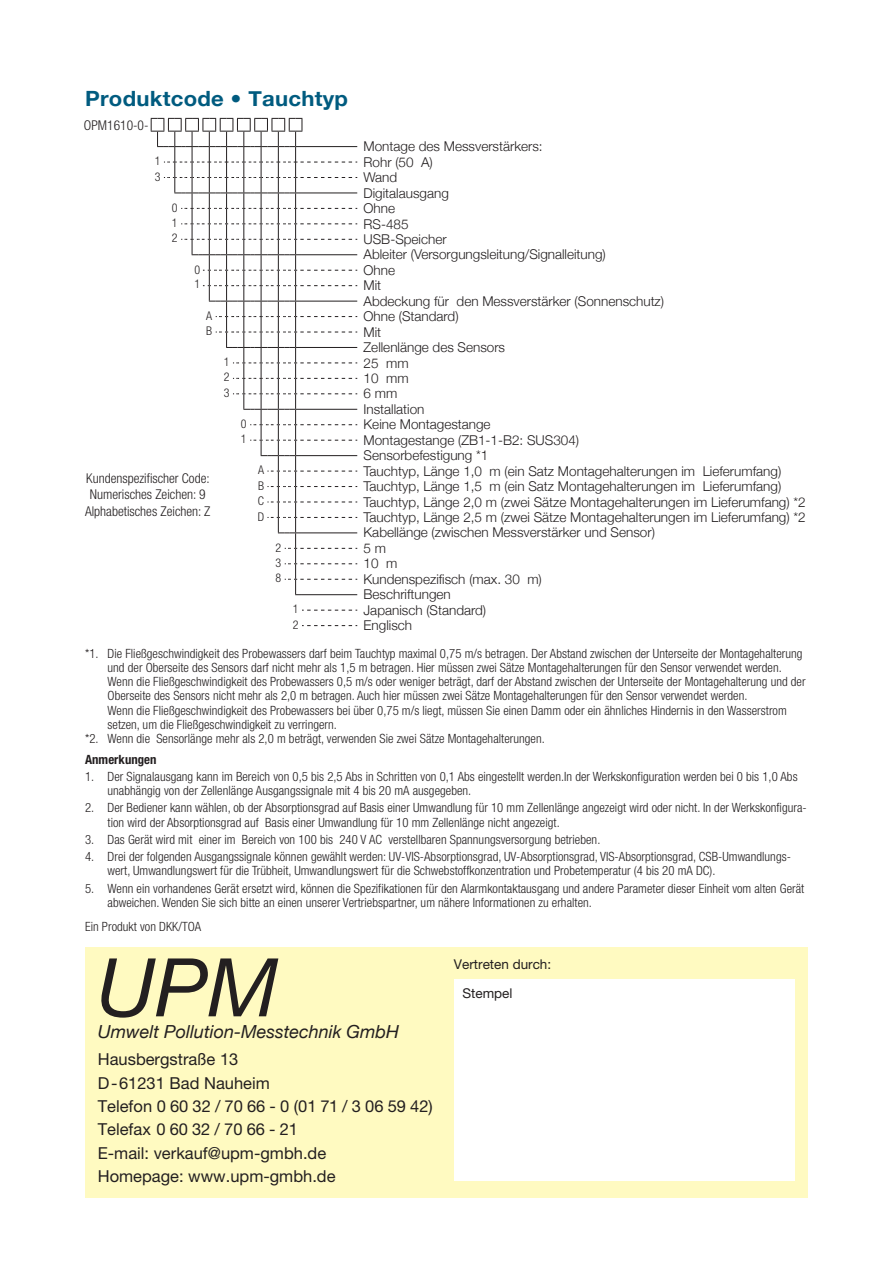
<style>
.page{position:relative;width:893px;height:1263px;background:#fff}
.page>*{position:absolute;margin:0;border:0;box-sizing:border-box;transform-origin:0 0}
.t1{font:italic 81px "Helvetica Neue";color:#231f20}
.t2{font:700 21px "Helvetica Neue";letter-spacing:.015em;color:#005b7f;scale:1.05 1}
.t3{font:italic 18px "Helvetica Neue";color:#231f20}
.t4{font:16.5px/23.4px "Helvetica Neue";color:#231f20}
.t5{font:300 13.5px/15.5px "Helvetica Neue";color:#231f20}
.t6{font:300 condensed 13.5px/16.5px "Helvetica Neue";color:#231f20;text-align:center}
.t7{font:13.5px "Helvetica Neue";color:#231f20}
.t8{font:300 condensed 12.75px/14.2px "Helvetica Neue";letter-spacing:.005em;color:#231f20}
.t9{font:700 condensed 12.75px "Helvetica Neue";letter-spacing:.005em;color:#231f20}
.t10{font:300 condensed 12px/15.3px "Helvetica Neue";color:#231f20}
</style>
<div class="page">
<div style="left:85px;top:947px;width:723px;height:251px;background:#fffac1"></div>
<div style="left:454px;top:979px;width:340px;height:202px;background:#fff"></div>
<svg style="left:302px;top:610px;width:55px;height:1px"></svg>
<svg style="left:302px;top:625px;width:55px;height:1px"></svg>
<svg style="left:151px;top:118px;width:206px;height:477px"></svg>
<hr style="left:302px;top:594px;width:55px;height:1px;background:#231f20">
<h2 class="t2" style="left:85px;top:85px;width:252px">Produktcode • Tauchtyp</h2>
<p class="t6" style="left:84px;top:117px;width:66px">OPM1610-0-</p>
<p class="t10" style="left:155px;top:153px;width:7px">1<br>3</p>
<p class="t10" style="left:172px;top:199px;width:7px;line-height:15.8px">0<br>1</p>
<p class="t10" style="left:172px;top:230px;width:7px">2</p>
<p class="t10" style="left:195px;top:262px;width:7px;line-height:14.4px">0<br>1</p>
<p class="t10" style="left:206px;top:308px;width:7px">A<br>B</p>
<p class="t10" style="left:224px;top:354px;width:7px;text-align:justify">1<br>2<br>3</p>
<p class="t6" style="left:85px;top:469px;width:127px">Kundenspezifischer Code:<br>Numerisches Zeichen: 9<br>Alphabetisches Zeichen: Z</p>
<p class="t10" style="left:241px;top:416px;width:7px">0<br>1</p>
<p class="t10" style="left:258px;top:462px;width:8px;text-align:justify">A B C D</p>
<p class="t10" style="left:275px;top:540px;width:7px;text-align:justify">2<br>3<br>8</p>
<p class="t10" style="left:293px;top:601px;width:7px">1<br>2</p>
<p class="t5" style="left:364px;top:139px;width:444px">Montage des Messverstärkers:<br>Rohr (50 A)<br>Wand<br>Digitalausgang<br>Ohne<br>RS-485<br>USB-Speicher<br>Ableiter (Versorgungsleitung/Signalleitung)<br>Ohne<br>Mit<br>Abdeckung für den Messverstärker (Sonnenschutz)<br>Ohne (Standard)<br>Mit<br>Zellenlänge des Sensors<br>25 mm<br>10 mm<br>6 mm<br>Installation<br>Keine Montagestange<br>Montagestange (ZB1-1-B2: SUS304)<br>Sensorbefestigung *1<br>Tauchtyp, Länge 1,0 m (ein Satz Montagehalterungen im Lieferumfang)<br>Tauchtyp, Länge 1,5 m (ein Satz Montagehalterungen im Lieferumfang)<br>Tauchtyp, Länge 2,0 m (zwei Sätze Montagehalterungen im Lieferumfang) *2<br>Tauchtyp, Länge 2,5 m (zwei Sätze Montagehalterungen im Lieferumfang) *2<br>Kabellänge (zwischen Messverstärker und Sensor)<br>5 m<br>10 m<br>Kundenspezifisch (max. 30 m)<br>Beschriftungen<br>Japanisch (Standard)<br>Englisch</p>
<p class="t8" style="left:85px;top:646px;width:719px">*1. Die Fließgeschwindigkeit des Probewassers darf beim Tauchtyp maximal 0,75 m/s betragen. Der Abstand zwischen der Unterseite der Montagehalterung</p>
<p class="t8" style="left:108px;top:660px;width:676px">und der Oberseite des Sensors darf nicht mehr als 1,5 m betragen. Hier müssen zwei Sätze Montagehalterungen für den Sensor verwendet werden.</p>
<p class="t8" style="left:108px;top:674px;width:700px">Wenn die Fließgeschwindigkeit des Probewassers 0,5 m/s oder weniger beträgt, darf der Abstand zwischen der Unterseite der Montagehalterung und der</p>
<p class="t8" style="left:108px;top:688px;width:641px">Oberseite des Sensors nicht mehr als 2,0 m betragen. Auch hier müssen zwei Sätze Montagehalterungen für den Sensor verwendet werden.</p>
<p class="t8" style="left:108px;top:703px;width:681px">Wenn die Fließgeschwindigkeit des Probewassers bei über 0,75 m/s liegt, müssen Sie einen Damm oder ein ähnliches Hindernis in den Wasserstrom</p>
<p class="t8" style="left:108px;top:717px;width:231px">setzen, um die Fließgeschwindigkeit zu verringern.</p>
<p class="t8" style="left:85px;top:731px;width:461px">*2. Wenn die Sensorlänge mehr als 2,0 m beträgt, verwenden Sie zwei Sätze Montagehalterungen.</p>
<p class="t9" style="left:85px;top:751px;width:73px">Anmerkungen</p>
<p class="t8" style="left:108px;top:769px;width:692px;text-indent:-23px">1. Der Signalausgang kann im Bereich von 0,5 bis 2,5 Abs in Schritten von 0,1 Abs eingestellt werden.In der Werkskonfiguration werden bei 0 bis 1,0 Abs unabhängig von der Zellenlänge Ausgangssignale mit 4 bis 20 mA ausgegeben.</p>
<p class="t8" style="left:108px;top:801px;width:701px;text-indent:-23px">2. Der Bediener kann wählen, ob der Absorptionsgrad auf Basis einer Umwandlung für 10 mm Zellenlänge angezeigt wird oder nicht. In der Werkskonfigura&shy;tion wird der Absorptionsgrad auf Basis einer Umwandlung für 10 mm Zellenlänge nicht angezeigt.</p>
<p class="t8" style="left:85px;top:832px;width:517px">3. Das Gerät wird mit einer im Bereich von 100 bis 240 V AC verstellbaren Spannungsversorgung betrieben.</p>
<p class="t8" style="left:108px;top:849px;width:685px;text-indent:-23px">4. Drei der folgenden Ausgangssignale können gewählt werden: UV-VIS-Absorptionsgrad, UV-Absorptionsgrad, VIS-Absorptionsgrad, CSB-Umwandlungs&shy;wert, Umwandlungswert für die Trübheit, Umwandlungswert für die Schwebstoffkonzentration und Probetemperatur (4 bis 20 mA DC).</p>
<p class="t8" style="left:108px;top:881px;width:698px;text-indent:-23px">5. Wenn ein vorhandenes Gerät ersetzt wird, können die Spezifikationen für den Alarmkontaktausgang und andere Parameter dieser Einheit vom alten Gerät abweichen. Wenden Sie sich bitte an einen unserer Vertriebspartner, um nähere Informationen zu erhalten.</p>
<p class="t8" style="left:85px;top:919px;width:118px">Ein Produkt von DKK/TOA</p>
<h1 class="t1" style="left:97px;top:939px;width:183px">UPM</h1>
<h3 class="t3" style="left:98px;top:1020px;width:303px">Umwelt Pollution-Messtechnik GmbH</h3>
<p class="t4" style="left:98px;top:1047px;width:336px">Hausbergstraße 13<br>D-61231 Bad Nauheim<br>Telefon 0 60 32 / 70 66 - 0 (01 71 / 3 06 59 42)<br>Telefax 0 60 32 / 70 66 - 21<br>E-mail: verkauf@upm-gmbh.de<br>Homepage: www.upm-gmbh.de</p>
<p class="t7" style="left:454px;top:956px;width:99px">Vertreten durch:</p>
<p class="t7" style="left:462px;top:985px;width:52px">Stempel</p>
</div>
